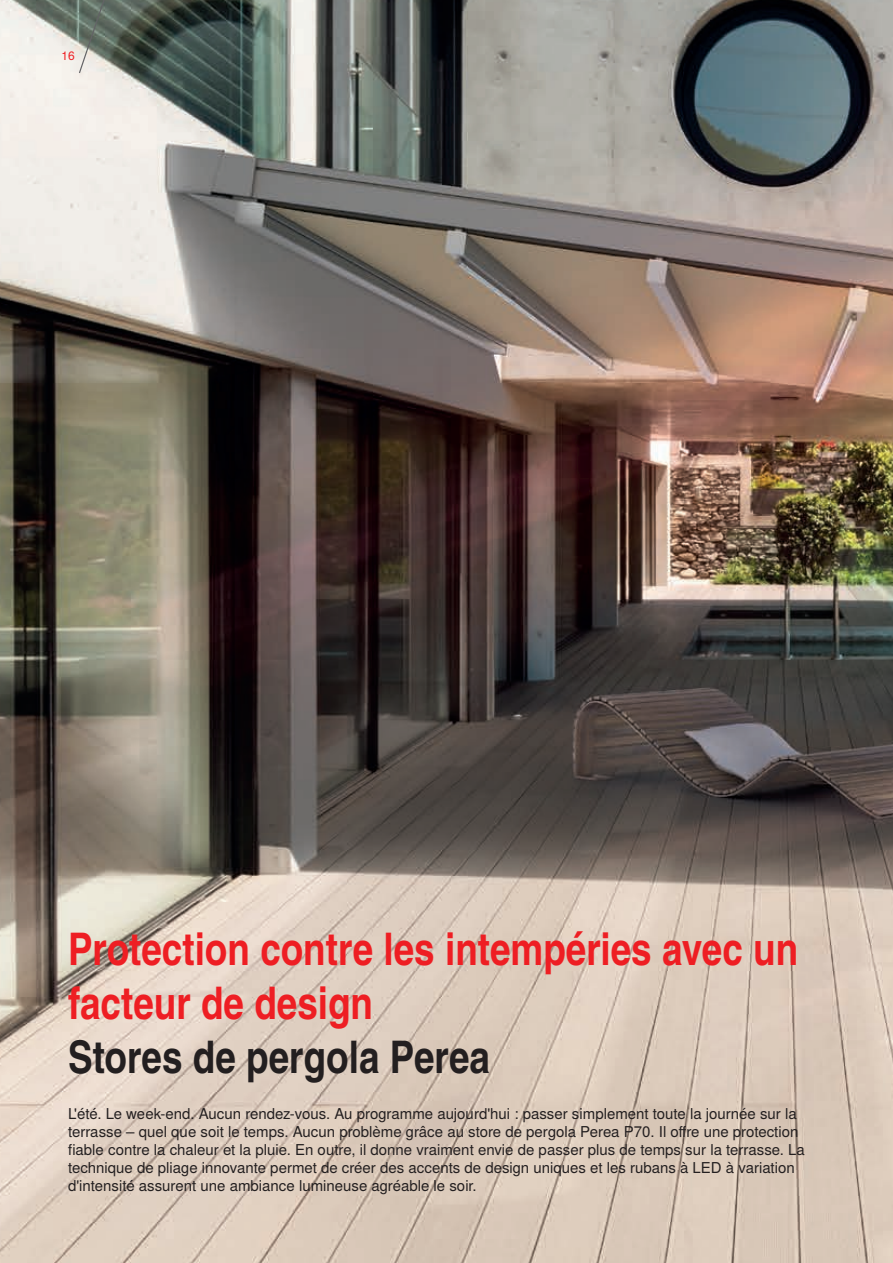
<style>
.page{position:relative;width:893px;height:1263px;background:#fff}
.page>*{position:absolute;margin:0;border:0;box-sizing:border-box;transform-origin:0 0}
.t1{font:700 45px/54px "Warema Nimbus Cnd";color:#ee1e23}
.t2{font:700 45px "Warema Nimbus Cnd";color:#231f20}
.t3{font:15px/18px "Warema Nimbus";color:#231f20}
.t4{font:12px "Warema Nimbus";color:#ee1e23}
</style>
<div class="page">
<img style="left:0;top:0;width:893px;height:1263px">
<svg style="left:78px;top:0;width:36px;height:74px;background:#889188"></svg>
<p class="t4" style="left:62px;top:49px;width:15px">16</p>
<h1 class="t1" style="left:68px;top:923px;width:732px">Protection contre les intempéries avec un facteur de design</h1>
<h1 class="t2" style="left:68px;top:1029px;width:424px">Stores de pergola Perea</h1>
<p class="t3" style="left:68px;top:1105px;width:738px">L'été. Le week-end. Aucun rendez-vous. Au programme aujourd'hui : passer simplement toute la journée sur la terrasse – quel que soit le temps. Aucun problème grâce au store de pergola Perea P70. Il offre une protection fiable contre la chaleur et la pluie. En outre, il donne vraiment envie de passer plus de temps sur la terrasse. La technique de pliage innovante permet de créer des accents de design uniques et les rubans à LED à variation d'intensité assurent une ambiance lumineuse agréable le soir.</p>
</div>
